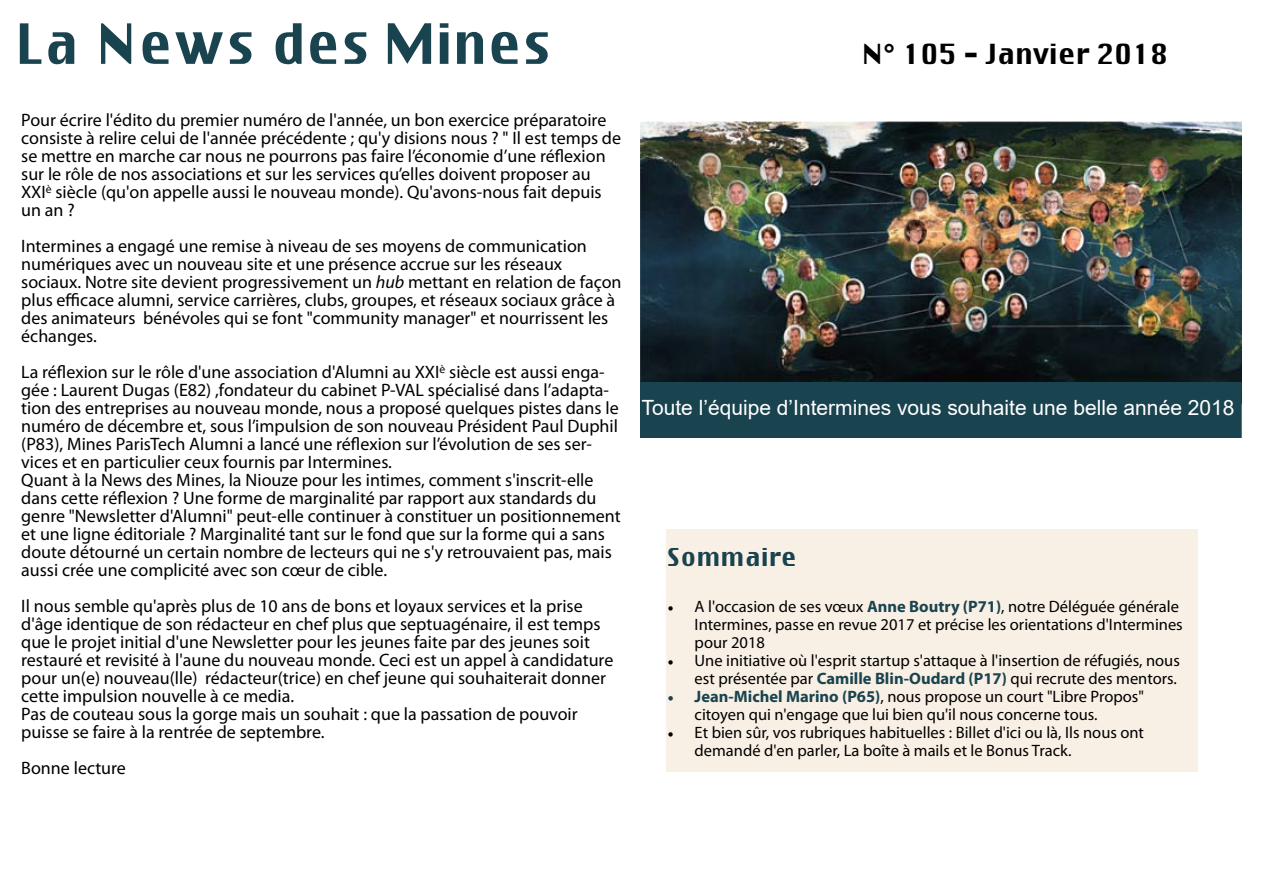
<style>
.page{position:relative;width:1263px;height:893px;background:#fff}
.page>*{position:absolute;margin:0;border:0;box-sizing:border-box;transform-origin:0 0}
.t1{font:54px "Virtue";color:#1a4350;scale:.96 1}
.t2{font:27px "Virtue";color:#000}
.t3{font:24px "Virtue";color:#1a4350}
.t4{font:21px "Arial";color:#fff}
.t5{font:18px/18px "Myriad Pro";color:#000}
.t6{font:16.5px/18px "Myriad Pro";color:#000}
.s1{font-style:italic}
.s2{font-family:"Minion Pro"}
.s3{font-weight:700;color:#1a4350}
.s4{font-family:"Minion Pro";font-weight:700;color:#1a4350}
</style>
<div class="page">
<div style="left:666px;top:529px;width:532px;height:243px;background:#f8f0e4"></div>
<img style="left:640px;top:121px;width:602px;height:261px">
<div style="left:641px;top:383px;width:600px;height:54px;background:#1a4350"></div>
<div style="left:640px;top:382px;width:602px;height:56px;border:2px solid #1a4350"></div>
<h1 class="t1" style="left:16px;top:8px;width:560px">La News des Mines</h1>
<p class="t5" style="left:21px;top:111px;width:601px">Pour écrire l'édito du premier numéro de l'année, un bon exercice préparatoire consiste à relire celui de l'année précédente ; qu'y disions nous ? " Il est temps de se mettre en marche car nous ne pourrons pas faire l’économie d’une réflexion sur le rôle de nos associations et sur les services qu’elles doivent proposer au XXI<sup>è</sup> siècle (qu'on appelle aussi le nouveau monde). Qu'avons-nous fait depuis un an ?</p>
<p class="t5" style="left:21px;top:237px;width:602px">Intermines a engagé une remise à niveau de ses moyens de communication numériques avec un nouveau site et une présence accrue sur les réseaux sociaux. Notre site devient progressivement un <span class="s1">hub</span> mettant en relation de façon plus efficace alumni, service carrières, clubs, groupes, et réseaux sociaux grâce à des animateurs bénévoles qui se font "community manager" et nourrissent les échanges.</p>
<p class="t5" style="left:21px;top:363px;width:601px">La réflexion sur le rôle d'une association d'Alumni au XXI<sup>è</sup> siècle est aussi enga&shy;gée : Laurent Dugas (E82) ,fondateur du cabinet P-VAL spécialisé dans l’adapta&shy;tion des entreprises au nouveau monde, nous a proposé quelques pistes dans le numéro de décembre et, sous l’impulsion de son nouveau Président Paul Duphil (P83), Mines ParisTech Alumni a lancé une réflexion sur l’évolution de ses ser&shy;vices et en particulier ceux fournis par Intermines.<br>Quant à la News des Mines, la Niouze pour les intimes, comment s'inscrit-elle dans cette réflexion ? Une forme de marginalité par rapport aux standards du genre "Newsletter d'Alumni" peut-elle continuer à constituer un positionnement et une ligne éditoriale ? Marginalité tant sur le fond que sur la forme qui a sans doute détourné un certain nombre de lecteurs qui ne s'y retrouvaient pas, mais aussi crée une complicité avec son cœur de cible.</p>
<p class="t5" style="left:21px;top:597px;width:594px">Il nous semble qu'après plus de 10 ans de bons et loyaux services et la prise d'âge identique de son rédacteur en chef plus que septuagénaire, il est temps que le projet initial d'une Newsletter pour les jeunes faite par des jeunes soit restauré et revisité à l'aune du nouveau monde. Ceci est un appel à candidature pour un(e) nouveau(lle) rédacteur(trice) en chef jeune qui souhaiterait donner cette impulsion nouvelle à ce media.<br>Pas de couteau sous la gorge mais un souhait : que la passation de pouvoir puisse se faire à la rentrée de septembre.</p>
<p class="t5" style="left:21px;top:759px;width:106px">Bonne lecture</p>
<h2 class="t2" style="left:862px;top:36px;width:308px">N° 105 - Janvier 2018</h2>
<p class="t4" style="left:641px;top:393px;width:594px">Toute l’équipe d’Intermines vous souhaite une belle année 2018</p>
<h3 class="t3" style="left:666px;top:541px;width:132px">Sommaire</h3>
<p class="t6" style="left:695px;top:597px;width:490px;text-indent:-27px"><span class="s2">•</span> A l'occasion de ses vœux <span class="s3">Anne Boutry (P71)</span>, notre Déléguée générale<br>Intermines, passe en revue 2017 et précise les orientations d'Intermines pour 2018</p>
<p class="t6" style="left:668px;top:651px;width:514px;text-align:right"><span class="s2">•</span> Une initiative où l'esprit startup s'attaque à l'insertion de réfugiés, nous est présentée par <span class="s3">Camille Blin-Oudard (P17)</span> qui recrute des mentors.</p>
<p class="t6" style="left:695px;top:687px;width:451px;text-indent:-27px"><span class="s4">•</span> <span class="s3">Jean-Michel Marino (P65)</span>, nous propose un court "Libre Propos" citoyen qui n'engage que lui bien qu'il nous concerne tous.</p>
<p class="t6" style="left:695px;top:723px;width:451px;text-indent:-27px"><span class="s2">•</span> Et bien sûr, vos rubriques habituelles : Billet d'ici ou là, Ils nous ont demandé d'en parler, La boîte à mails et le Bonus Track.</p>
</div>
